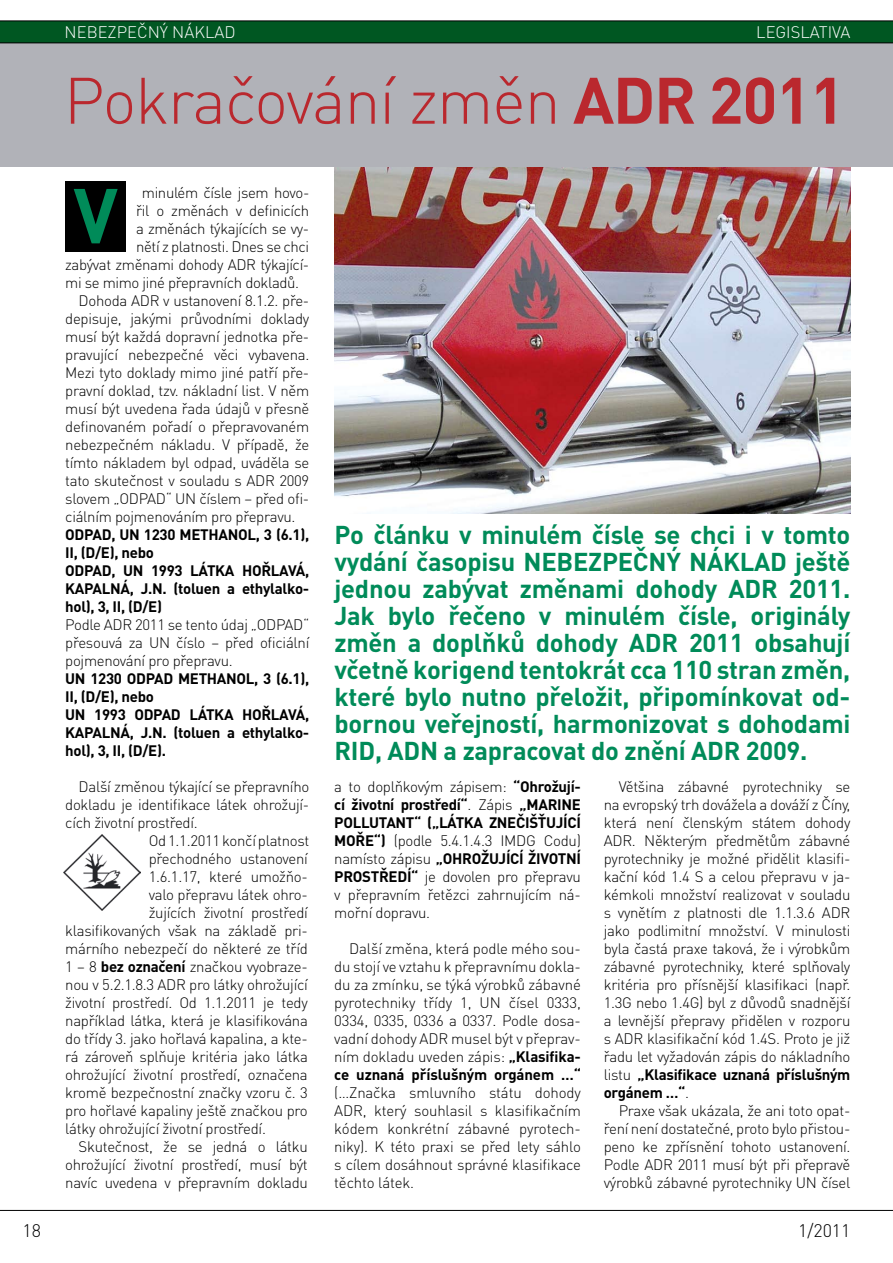
<style>
.page{position:relative;width:893px;height:1263px;background:#fff}
.page>*{position:absolute;margin:0;border:0;box-sizing:border-box;transform-origin:0 0}
.t1{font:700 76.5px "DIN Pro";color:#008b59}
.t2{font:300 64.5px "DIN Pro";letter-spacing:-.02em;color:#ba282e}
.t3{font:700 25.5px/27px "DIN Pro";letter-spacing:-.01em;color:#008b59;text-align:justify}
.t4{font:300 18px "DIN Pro";color:#000}
.t5{font:300 16.5px "DIN Pro";color:#fff}
.t6{font:300 15px/18px "DIN Pro";letter-spacing:-.02em;color:#000;text-align:justify}
.t7{font:700 15px/18px "DIN Pro";letter-spacing:-.02em;color:#000}
.s1{font-weight:700}
</style>
<div class="page">
<hr style="left:0;top:1210px;width:893px;height:1px;background:#000">
<img style="left:334px;top:167px;width:516px;height:346px">
<div style="left:0;top:33px;width:893px;height:134px;background:#b1b2b8"></div>
<div style="left:0;top:21px;width:893px;height:22px;background:#005722"></div>
<hr style="left:0;top:43px;width:893px;height:1px;background:#000">
<hr style="left:0;top:21px;width:893px;height:1px;background:#000">
<div style="left:66px;top:181px;width:60px;height:70px;background:#000"></div>
<img style="left:64px;top:834px;width:76px;height:77px">
<p class="t5" style="left:65px;top:21px;width:173px">NEBEZPEČNÝ NÁKLAD</p>
<p class="t5" style="left:756px;top:21px;width:96px">LEGISLATIVA</p>
<h2 class="t2" style="left:64px;top:57px;width:783px">Pokračování změn <span class="s1">ADR 2011</span></h2>
<p class="t6" style="left:142px;top:183px;width:169px">minulém čísle jsem hovo-</p>
<p class="t6" style="left:136px;top:201px;width:175px">řil o změnách v definicích</p>
<p class="t6" style="left:136px;top:219px;width:175px">a změnách týkajících se vy-</p>
<p class="t6" style="left:136px;top:237px;width:175px">nětí z platnosti. Dnes se chci</p>
<p class="t6" style="left:65px;top:255px;width:246px">zabývat změnami dohody ADR týkající-</p>
<p class="t6" style="left:65px;top:273px;width:235px">mi se mimo jiné přepravních dokladů.</p>
<p class="t6" style="left:79px;top:291px;width:232px">Dohoda ADR v ustanovení 8.1.2. pře-</p>
<p class="t6" style="left:65px;top:309px;width:246px">depisuje, jakými průvodními doklady</p>
<p class="t6" style="left:65px;top:327px;width:246px">musí být každá dopravní jednotka pře-</p>
<p class="t6" style="left:65px;top:345px;width:246px">pravující nebezpečné věci vybavena.</p>
<p class="t6" style="left:65px;top:363px;width:246px">Mezi tyto doklady mimo jiné patří pře-</p>
<p class="t6" style="left:65px;top:381px;width:246px">pravní doklad, tzv. nákladní list. V něm</p>
<p class="t6" style="left:65px;top:399px;width:246px">musí být uvedena řada údajů v přesně</p>
<p class="t6" style="left:65px;top:417px;width:246px">definovaném pořadí o přepravovaném</p>
<p class="t6" style="left:65px;top:435px;width:246px">nebezpečném nákladu. V případě, že</p>
<p class="t6" style="left:65px;top:453px;width:246px">tímto nákladem byl odpad, uváděla se</p>
<p class="t6" style="left:65px;top:471px;width:246px">tato skutečnost v souladu s ADR 2009</p>
<p class="t6" style="left:65px;top:489px;width:246px">slovem „ODPAD“ UN číslem – před ofi-</p>
<p class="t6" style="left:65px;top:507px;width:232px">ciálním pojmenováním pro přepravu.</p>
<p class="t7" style="left:65px;top:525px;width:246px">ODPAD, UN 1230 METHANOL, 3 (6.1),<br>II, (D/E), nebo<br>ODPAD, UN 1993 LÁTKA HOŘLAVÁ,<br>KAPALNÁ, J.N. (toluen a ethylalko&shy;hol), 3, II, (D/E)</p>
<p class="t6" style="left:65px;top:615px;width:246px">Podle ADR 2011 se tento údaj „ODPAD“ přesouvá za UN číslo – před oficiální pojmenování pro přepravu.</p>
<p class="t7" style="left:65px;top:669px;width:246px">UN 1230 ODPAD METHANOL, 3 (6.1),<br>II, (D/E), nebo<br>UN 1993 ODPAD LÁTKA HOŘLAVÁ,<br>KAPALNÁ, J.N. (toluen a ethylalko&shy;hol), 3, II, (D/E).</p>
<p class="t6" style="left:79px;top:777px;width:232px">Další změnou týkající se přepravního</p>
<p class="t6" style="left:65px;top:795px;width:246px">dokladu je identifikace látek ohrožují-</p>
<p class="t6" style="left:65px;top:813px;width:134px">cích životní prostředí.</p>
<p class="t6" style="left:149px;top:831px;width:162px">Od1.1.2011 končí platnost</p>
<p class="t6" style="left:149px;top:849px;width:161px">přechodného ustanovení</p>
<p class="t6" style="left:149px;top:867px;width:161px">1.6.1.17, které umožňo-</p>
<p class="t6" style="left:149px;top:885px;width:161px">valo přepravu látek ohro-</p>
<p class="t6" style="left:149px;top:903px;width:161px">žujících životní prostředí</p>
<p class="t6" style="left:65px;top:921px;width:244px">klasifikovaných však na základě pri-</p>
<p class="t6" style="left:65px;top:939px;width:244px">márního nebezpečí do některé ze tříd</p>
<p class="t6" style="left:65px;top:957px;width:244px">1 – 8 <span class="s1">bez označení</span> značkou vyobraze-</p>
<p class="t6" style="left:65px;top:975px;width:244px">nou v 5.2.1.8.3 ADR pro látky ohrožující</p>
<p class="t6" style="left:65px;top:993px;width:244px">životní prostředí. Od 1.1.2011 je tedy</p>
<p class="t6" style="left:65px;top:1011px;width:244px">například látka, která je klasifikována</p>
<p class="t6" style="left:65px;top:1029px;width:244px">do třídy 3. jako hořlavá kapalina, a kte-</p>
<p class="t6" style="left:65px;top:1047px;width:244px">rá zároveň splňuje kritéria jako látka</p>
<p class="t6" style="left:65px;top:1065px;width:244px">ohrožující životní prostředí, označena</p>
<p class="t6" style="left:65px;top:1083px;width:244px">kromě bezpečnostní značky vzoru č. 3</p>
<p class="t6" style="left:65px;top:1101px;width:244px">pro hořlavé kapaliny ještě značkou pro</p>
<p class="t6" style="left:65px;top:1119px;width:202px">látky ohrožující životní prostředí.</p>
<p class="t6" style="left:79px;top:1137px;width:231px">Skutečnost, že se jedná o látku</p>
<p class="t6" style="left:65px;top:1155px;width:244px">ohrožující životní prostředí, musí být</p>
<p class="t6" style="left:65px;top:1173px;width:244px">navíc uvedena v přepravním dokladu</p>
<h1 class="t1" style="left:73px;top:164px;width:46px">V</h1>
<p class="t3" style="left:334px;top:520px;width:517px">Po článku v minulém čísle se chci i v tomto vydání časopisu NEBEZPEČNÝ NÁKLAD ještě jednou zabývat změnami dohody ADR 2011.<br>Jak bylo řečeno v minulém čísle, originály změn a doplňků dohody ADR 2011 obsahují včetně korigend tentokrát cca 110 stran změn, které bylo nutno přeložit, připomínkovat od&shy;bornou veřejností, harmonizovat s dohodami RID, ADN a zapracovat do znění ADR 2009.</p>
<p class="t6" style="left:334px;top:777px;width:248px">a to doplňkovým zápisem: <span class="s1">“Ohrožují&shy;cí životní prostředí“</span>. Zápis <span class="s1">„MARINE POLLUTANT“ („LÁTKA ZNEČIŠŤUJÍCÍ MOŘE“)</span> (podle 5.4.1.4.3 IMDG Codu) namísto zápisu <span class="s1">„OHROŽUJÍCÍ ŽIVOTNÍ PROSTŘEDÍ“</span> je dovolen pro přepravu v přepravním řetězci zahrnujícím ná&shy;mořní dopravu.</p>
<p class="t6" style="left:334px;top:939px;width:248px;text-indent:15px">Další změna, která podle mého sou&shy;du stojí ve vztahu k přepravnímu dokla&shy;du za zmínku, se týká výrobků zábavné pyrotechniky třídy 1, UN čísel 0333, 0334, 0335, 0336 a 0337. Podle dosa&shy;vadní dohody ADR musel být v přeprav&shy;ním dokladu uveden zápis: <span class="s1">„Klasifika&shy;ce uznaná příslušným orgánem …“</span></p>
<p class="t6" style="left:334px;top:1083px;width:248px">(…Značka smluvního státu dohody ADR, který souhlasil s klasifikačním kódem konkrétní zábavné pyrotech&shy;niky). K této praxi se před lety sáhlo s cílem dosáhnout správné klasifikace těchto látek.</p>
<p class="t6" style="left:604px;top:777px;width:248px;text-indent:15px">Většina zábavné pyrotechniky se na evropský trh dovážela a dováží z Číny, která není členským státem dohody ADR. Některým předmětům zábavné pyrotechniky je možné přidělit klasifi&shy;kační kód 1.4 S a celou přepravu v ja&shy;kémkoli množství realizovat v souladu s vynětím z platnosti dle 1.1.3.6 ADR jako podlimitní množství. V minulosti byla častá praxe taková, že i výrobkům zábavné pyrotechniky, které splňovaly kritéria pro přísnější klasifikaci (např.<br>1.3G nebo 1.4G) byl z důvodů snadnější a levnější přepravy přidělen v rozporu s ADR klasifikační kód 1.4S. Proto je již řadu let vyžadován zápis do nákladního listu <span class="s1">„Klasifikace uznaná příslušným orgánem …“</span>.</p>
<p class="t6" style="left:604px;top:1101px;width:248px;text-indent:15px">Praxe však ukázala, že ani toto opat&shy;ření není dostatečné, proto bylo přistou&shy;peno ke zpřísnění tohoto ustanovení.<br>Podle ADR 2011 musí být při přepravě výrobků zábavné pyrotechniky UN čísel</p>
<p class="t4" style="left:23px;top:1219px;width:20px">18</p>
<p class="t4" style="left:798px;top:1219px;width:54px">1/2011</p>
</div>
